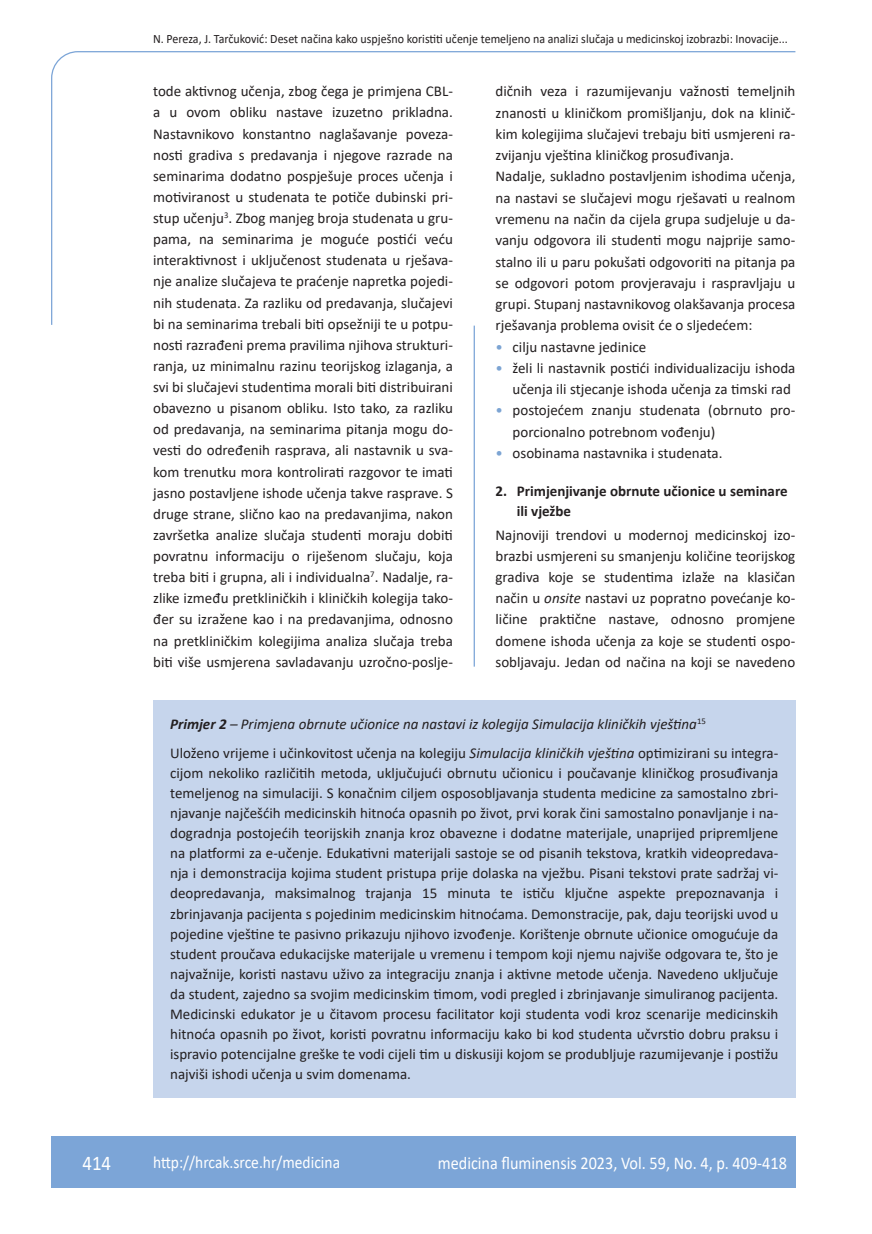
<style>
.page{position:relative;width:872px;height:1234px;background:#fff}
.page>*{position:absolute;margin:0;border:0;box-sizing:border-box;transform-origin:0 0}
.t1{font:21px "Calibri";color:#fff;scale:.9 1}
.t2{font:18px "Calibri";color:#fff;scale:.9 1}
.t3{font:17.25px "Calibri";color:#fff;scale:.9 1}
.osnovni_tekst{font:15px/21.1px "Calibri";color:#231f20;text-align:justify}
.osnovni_tekst-2{font:italic 15px "Calibri";color:#231f20}
.podnaslov{font:700 15px/19.8px "Calibri";color:#231f20}
.glava{font:12.75px "Calibri";color:#231f20;scale:.94 1}
.s1{color:#7ca4d3}
.s2{font-style:italic}
.s3{font-weight:700}
</style>
<div class="page">
<svg style="left:51px;top:51px;width:745px;height:274px"></svg>
<hr style="left:473px;top:325px;width:2px;height:341px;background:#7ca5d7">
<div style="left:51px;top:1135px;width:744px;height:51px;background:#7ca5d7"></div>
<div style="left:153px;top:700px;width:642px;height:397px;background:#c6d5ec"></div>
<p class="glava" style="left:153px;top:29px;width:677px">N. Pereza, J. Tarčuković: Deset načina kako uspješno koristiti učenje temeljeno na analizi slučaja u medicinskoj izobrazbi: Inovacije...</p>
<p class="osnovni_tekst" style="left:153px;top:80px;width:301px">tode aktivnog učenja, zbog čega je primjena CBL&shy;a u ovom obliku nastave izuzetno prikladna.<br>Nastavnikovo konstantno naglašavanje poveza&shy;nosti gradiva s predavanja i njegove razrade na seminarima dodatno pospješuje proces učenja i motiviranost u studenata te potiče dubinski pri&shy;stup učenju<sup>3</sup>. Zbog manjeg broja studenata u gru&shy;pama, na seminarima je moguće postići veću interaktivnost i uključenost studenata u rješava&shy;nje analize slučajeva te praćenje napretka pojedi&shy;nih studenata. Za razliku od predavanja, slučajevi bi na seminarima trebali biti opsežniji te u potpu&shy;nosti razrađeni prema pravilima njihova strukturi&shy;ranja, uz minimalnu razinu teorijskog izlaganja, a svi bi slučajevi studentima morali biti distribuirani obavezno u pisanom obliku. Isto tako, za razliku od predavanja, na seminarima pitanja mogu do&shy;vesti do određenih rasprava, ali nastavnik u sva&shy;kom trenutku mora kontrolirati razgovor te imati jasno postavljene ishode učenja takve rasprave. S druge strane, slično kao na predavanjima, nakon završetka analize slučaja studenti moraju dobiti povratnu informaciju o riješenom slučaju, koja treba biti i grupna, ali i individualna<sup>7</sup>. Nadalje, ra&shy;zlike između pretkliničkih i kliničkih kolegija tako&shy;đer su izražene kao i na predavanjima, odnosno na pretkliničkim kolegijima analiza slučaja treba biti više usmjerena savladavanju uzročno-poslje-</p>
<p class="osnovni_tekst" style="left:495px;top:80px;width:301px">dičnih veza i razumijevanju važnosti temeljnih znanosti u kliničkom promišljanju, dok na klinič&shy;kim kolegijima slučajevi trebaju biti usmjereni ra&shy;zvijanju vještina kliničkog prosuđivanja.</p>
<p class="osnovni_tekst" style="left:495px;top:165px;width:301px">Nadalje, sukladno postavljenim ishodima učenja, na nastavi se slučajevi mogu rješavati u realnom vremenu na način da cijela grupa sudjeluje u da&shy;vanju odgovora ili studenti mogu najprije samo&shy;stalno ili u paru pokušati odgovoriti na pitanja pa se odgovori potom provjeravaju i raspravljaju u grupi. Stupanj nastavnikovog olakšavanja procesa rješavanja problema ovisit će o sljedećem:</p>
<p class="osnovni_tekst" style="left:495px;top:335px;width:152px"><span class="s1">•</span> cilju nastavne jedinice</p>
<p class="osnovni_tekst" style="left:495px;top:357px;width:301px;text-align:right"><span class="s1">•</span> želi li nastavnik postići individualizaciju ishoda učenja ili stjecanje ishoda učenja za timski rad</p>
<p class="osnovni_tekst" style="left:512px;top:399px;width:284px;text-indent:-17px"><span class="s1">•</span> postojećem znanju studenata (obrnuto pro&shy;porcionalno potrebnom vođenju)</p>
<p class="osnovni_tekst" style="left:495px;top:442px;width:228px"><span class="s1">•</span> osobinama nastavnika i studenata.</p>
<p class="podnaslov" style="left:517px;top:481px;width:272px;text-indent:-21px">2. Primjenjivanje obrnute učionice u seminare ili vježbe</p>
<p class="osnovni_tekst" style="left:495px;top:524px;width:301px">Najnoviji trendovi u modernoj medicinskoj izo&shy;brazbi usmjereni su smanjenju količine teorijskog gradiva koje se studentima izlaže na klasičan način u <span class="s2">onsite</span> nastavi uz popratno povećanje ko&shy;ličine praktične nastave, odnosno promjene domene ishoda učenja za koje se studenti ospo&shy;sobljavaju. Jedan od načina na koji se navedeno</p>
<p class="osnovni_tekst-2" style="left:170px;top:713px;width:537px"><span class="s3">Primjer 2</span> – Primjena obrnute učionice na nastavi iz kolegija Simulacija kliničkih vještina<sup>15</sup></p>
<p class="osnovni_tekst" style="left:170px;top:742px;width:610px;line-height:20.1px">Uloženo vrijeme i učinkovitost učenja na kolegiju <span class="s2">Simulacija kliničkih vještina</span> optimizirani su integra&shy;cijom nekoliko različitih metoda, uključujući obrnutu učionicu i poučavanje kliničkog prosuđivanja temeljenog na simulaciji. S konačnim ciljem osposobljavanja studenta medicine za samostalno zbri&shy;njavanje najčešćih medicinskih hitnoća opasnih po život, prvi korak čini samostalno ponavljanje i na&shy;dogradnja postojećih teorijskih znanja kroz obavezne i dodatne materijale, unaprijed pripremljene na platformi za e-učenje. Edukativni materijali sastoje se od pisanih tekstova, kratkih videopredava&shy;nja i demonstracija kojima student pristupa prije dolaska na vježbu. Pisani tekstovi prate sadržaj vi&shy;deopredavanja, maksimalnog trajanja 15 minuta te ističu ključne aspekte prepoznavanja i zbrinjavanja pacijenta s pojedinim medicinskim hitnoćama. Demonstracije, pak, daju teorijski uvod u pojedine vještine te pasivno prikazuju njihovo izvođenje. Korištenje obrnute učionice omogućuje da student proučava edukacijske materijale u vremenu i tempom koji njemu najviše odgovara te, što je najvažnije, koristi nastavu uživo za integraciju znanja i aktivne metode učenja. Navedeno uključuje da student, zajedno sa svojim medicinskim timom, vodi pregled i zbrinjavanje simuliranog pacijenta.<br>Medicinski edukator je u čitavom procesu facilitator koji studenta vodi kroz scenarije medicinskih hitnoća opasnih po život, koristi povratnu informaciju kako bi kod studenta učvrstio dobru praksu i ispravio potencijalne greške te vodi cijeli tim u diskusiji kojom se produbljuje razumijevanje i postižu najviši ishodi učenja u svim domenama.</p>
<p class="t1" style="left:82px;top:1147px;width:33px">414</p>
<p class="t3" style="left:153px;top:1149px;width:209px">http://hrcak.srce.hr/medicina</p>
<p class="t2" style="left:438px;top:1149px;width:389px">medicina fluminensis 2023, Vol. 59, No. 4, p. 409-418</p>
</div>
